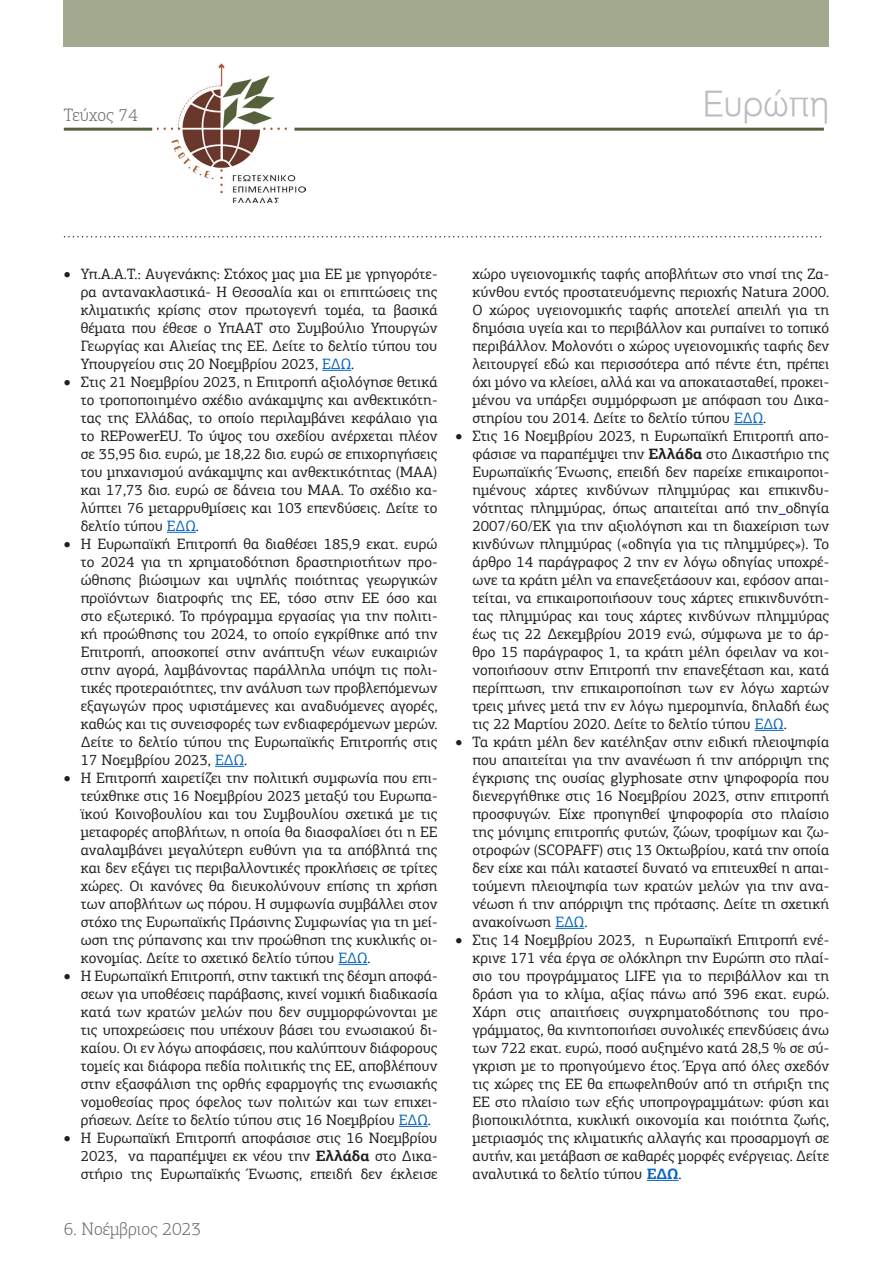
<style>
.page{position:relative;width:893px;height:1263px;background:#fff}
.page>*{position:absolute;margin:0;border:0;box-sizing:border-box;transform-origin:0 0}
.t1{font:34.5px "UN Helvetica Light Normal";color:#bcbdc0}
.t2{font:300 18px "PF Agora Slab Pro";color:#6c6d70}
.t3{font:15px/18px "PF Agora Slab Pro";color:#231f20;text-align:justify}
.s1{color:#0563c1}
.s2{font-weight:700}
.s3{font-weight:700;color:#0563c1}
</style>
<div class="page">
<img style="left:157px;top:64px;width:148px;height:139px">
<hr style="left:64px;top:128px;width:88px;height:3px;background:#55613c">
<hr style="left:294px;top:128px;width:530px;height:3px;background:#55613c">
<div style="left:64px;top:0;width:765px;height:47px;background:#a1aa8f"></div>
<svg style="left:65px;top:236px;width:756px;height:1px"></svg>
<svg style="left:322px;top:370px;width:29px;height:1px"></svg>
<svg style="left:167px;top:532px;width:29px;height:1px"></svg>
<svg style="left:215px;top:766px;width:29px;height:1px"></svg>
<svg style="left:338px;top:964px;width:29px;height:1px"></svg>
<svg style="left:399px;top:1126px;width:29px;height:1px"></svg>
<svg style="left:734px;top:424px;width:29px;height:1px"></svg>
<svg style="left:755px;top:730px;width:29px;height:1px"></svg>
<svg style="left:555px;top:928px;width:29px;height:1px"></svg>
<hr style="left:647px;top:1180px;width:32px;height:1px;background:#0563c1">
<p class="t2" style="left:64px;top:105px;width:76px">Τεύχος 74</p>
<p class="t1" style="left:703px;top:84px;width:128px">Ευρώπη</p>
<p class="t3" style="left:81px;top:265px;width:358px;text-indent:-17px">• Υπ.Α.Α.Τ.: Αυγενάκης: Στόχος μας μια ΕΕ με γρηγορότε&shy;ρα αντανακλαστικά- Η Θεσσαλία και οι επιπτώσεις της κλιματικής κρίσης στον πρωτογενή τομέα, τα βασικά θέματα που έθεσε ο ΥπΑΑΤ στο Συμβούλιο Υπουργών Γεωργίας και Αλιείας της ΕΕ. Δείτε το δελτίο τύπου του Υπουργείου στις 20 Νοεμβρίου 2023, <span class="s1">ΕΔΩ</span>.</p>
<p class="t3" style="left:81px;top:373px;width:358px;text-indent:-17px">• Στις 21 Νοεμβρίου 2023, η Επιτροπή αξιολόγησε θετικά το τροποποιημένο σχέδιο ανάκαμψης και ανθεκτικότη&shy;τας της Ελλάδας, το οποίο περιλαμβάνει κεφάλαιο για το REPowerEU. Το ύψος του σχεδίου ανέρχεται πλέον σε 35,95 δισ. ευρώ, με 18,22 δισ. ευρώ σε επιχορηγήσεις του μηχανισμού ανάκαμψης και ανθεκτικότητας (ΜΑΑ) και 17,73 δισ. ευρώ σε δάνεια του ΜΑΑ. Το σχέδιο κα&shy;λύπτει 76 μεταρρυθμίσεις και 103 επενδύσεις. Δείτε το δελτίο τύπου <span class="s1">ΕΔΩ</span>.</p>
<p class="t3" style="left:81px;top:535px;width:358px;text-indent:-17px">• Η Ευρωπαϊκή Επιτροπή θα διαθέσει 185,9 εκατ. ευρώ το 2024 για τη χρηματοδότηση δραστηριοτήτων προ&shy;ώθησης βιώσιμων και υψηλής ποιότητας γεωργικών προϊόντων διατροφής της ΕΕ, τόσο στην ΕΕ όσο και στο εξωτερικό. Το πρόγραμμα εργασίας για την πολιτι&shy;κή προώθησης του 2024, το οποίο εγκρίθηκε από την Επιτροπή, αποσκοπεί στην ανάπτυξη νέων ευκαιριών στην αγορά, λαμβάνοντας παράλληλα υπόψη τις πολι&shy;τικές προτεραιότητες, την ανάλυση των προβλεπόμενων εξαγωγών προς υφιστάμενες και αναδυόμενες αγορές, καθώς και τις συνεισφορές των ενδιαφερόμενων μερών.<br>Δείτε το δελτίο τύπου της Ευρωπαϊκής Επιτροπής στις 17 Νοεμβρίου 2023, <span class="s1">ΕΔΩ</span>.</p>
<p class="t3" style="left:81px;top:769px;width:358px;text-indent:-17px">• Η Επιτροπή χαιρετίζει την πολιτική συμφωνία που επι&shy;τεύχθηκε στις 16 Νοεμβρίου 2023 μεταξύ του Ευρωπα&shy;ϊκού Κοινοβουλίου και του Συμβουλίου σχετικά με τις μεταφορές αποβλήτων, η οποία θα διασφαλίσει ότι η ΕΕ αναλαμβάνει μεγαλύτερη ευθύνη για τα απόβλητά της και δεν εξάγει τις περιβαλλοντικές προκλήσεις σε τρίτες χώρες. Οι κανόνες θα διευκολύνουν επίσης τη χρήση των αποβλήτων ως πόρου. Η συμφωνία συμβάλλει στον στόχο της Ευρωπαϊκής Πράσινης Συμφωνίας για τη μεί&shy;ωση της ρύπανσης και την προώθηση της κυκλικής οι&shy;κονομίας. Δείτε το σχετικό δελτίο τύπου <span class="s1">ΕΔΩ</span>.</p>
<p class="t3" style="left:81px;top:967px;width:358px;text-indent:-17px">• Η Ευρωπαϊκή Επιτροπή, στην τακτική της δέσμη αποφά&shy;σεων για υποθέσεις παράβασης, κινεί νομική διαδικασία κατά των κρατών μελών που δεν συμμορφώνονται με τις υποχρεώσεις που υπέχουν βάσει του ενωσιακού δι&shy;καίου. Οι εν λόγω αποφάσεις, που καλύπτουν διάφορους τομείς και διάφορα πεδία πολιτικής της ΕΕ, αποβλέπουν στην εξασφάλιση της ορθής εφαρμογής της ενωσιακής νομοθεσίας προς όφελος των πολιτών και των επιχει&shy;ρήσεων. Δείτε το δελτίο τύπου στις 16 Νοεμβρίου <span class="s1">ΕΔΩ</span>.</p>
<p class="t3" style="left:81px;top:1129px;width:358px;text-indent:-17px">• Η Ευρωπαϊκή Επιτροπή αποφάσισε στις 16 Νοεμβρίου 2023, να παραπέμψει εκ νέου την <span class="s2">Ελλάδα</span> στο Δικα&shy;στήριο της Ευρωπαϊκής Ένωσης, επειδή δεν έκλεισε</p>
<p class="t2" style="left:64px;top:1218px;width:139px">6. Νοέμβριος 2023</p>
<p class="t3" style="left:472px;top:265px;width:358px">χώρο υγειονομικής ταφής αποβλήτων στο νησί της Ζα&shy;κύνθου εντός προστατευόμενης περιοχής Natura 2000.<br>Ο χώρος υγειονομικής ταφής αποτελεί απειλή για τη δημόσια υγεία και το περιβάλλον και ρυπαίνει το τοπικό περιβάλλον. Μολονότι ο χώρος υγειονομικής ταφής δεν λειτουργεί εδώ και περισσότερα από πέντε έτη, πρέπει όχι μόνο να κλείσει, αλλά και να αποκατασταθεί, προκει&shy;μένου να υπάρξει συμμόρφωση με απόφαση του Δικα&shy;στηρίου του 2014. Δείτε το δελτίο τύπου <span class="s1">ΕΔΩ</span>.</p>
<p class="t3" style="left:472px;top:427px;width:358px;text-indent:-17px">• Στις 16 Νοεμβρίου 2023, η Ευρωπαϊκή Επιτροπή απο&shy;φάσισε να παραπέμψει την <span class="s2">Ελλάδα</span> στο Δικαστήριο της Ευρωπαϊκής Ένωσης, επειδή δεν παρείχε επικαιροποι&shy;ημένους χάρτες κινδύνων πλημμύρας και επικινδυ&shy;νότητας πλημμύρας, όπως απαιτείται από την οδηγία 2007/60/ΕΚ για την αξιολόγηση και τη διαχείριση των κινδύνων πλημμύρας («οδηγία για τις πλημμύρες»). Το άρθρο 14 παράγραφος 2 την εν λόγω οδηγίας υποχρέ&shy;ωνε τα κράτη μέλη να επανεξετάσουν και, εφόσον απαι&shy;τείται, να επικαιροποιήσουν τους χάρτες επικινδυνότη&shy;τας πλημμύρας και τους χάρτες κινδύνων πλημμύρας έως τις 22 Δεκεμβρίου 2019 ενώ, σύμφωνα με το άρ&shy;θρο 15 παράγραφος 1, τα κράτη μέλη όφειλαν να κοι&shy;νοποιήσουν στην Επιτροπή την επανεξέταση και, κατά περίπτωση, την επικαιροποίηση των εν λόγω χαρτών τρεις μήνες μετά την εν λόγω ημερομηνία, δηλαδή έως τις 22 Μαρτίου 2020. Δείτε το δελτίο τύπου <span class="s1">ΕΔΩ</span>.</p>
<p class="t3" style="left:472px;top:733px;width:358px;text-indent:-17px">• Τα κράτη μέλη δεν κατέληξαν στην ειδική πλειοψηφία που απαιτείται για την ανανέωση ή την απόρριψη της έγκρισης της ουσίας glyphosate στην ψηφοφορία που διενεργήθηκε στις 16 Νοεμβρίου 2023, στην επιτροπή προσφυγών. Είχε προηγηθεί ψηφοφορία στο πλαίσιο της μόνιμης επιτροπής φυτών, ζώων, τροφίμων και ζω&shy;οτροφών (SCOPAFF) στις 13 Οκτωβρίου, κατά την οποία δεν είχε και πάλι καταστεί δυνατό να επιτευχθεί η απαι&shy;τούμενη πλειοψηφία των κρατών μελών για την ανα&shy;νέωση ή την απόρριψη της πρότασης. Δείτε τη σχετική ανακοίνωση <span class="s1">ΕΔΩ</span>.</p>
<p class="t3" style="left:472px;top:931px;width:358px;text-indent:-17px">• Στις 14 Νοεμβρίου 2023, η Ευρωπαϊκή Επιτροπή ενέ&shy;κρινε 171 νέα έργα σε ολόκληρη την Ευρώπη στο πλαί&shy;σιο του προγράμματος LIFE για το περιβάλλον και τη δράση για το κλίμα, αξίας πάνω από 396 εκατ. ευρώ.<br>Χάρη στις απαιτήσεις συγχρηματοδότησης του προ&shy;γράμματος, θα κινητοποιήσει συνολικές επενδύσεις άνω των 722 εκατ. ευρώ, ποσό αυξημένο κατά 28,5 % σε σύ&shy;γκριση με το προηγούμενο έτος. Έργα από όλες σχεδόν τις χώρες της ΕΕ θα επωφεληθούν από τη στήριξη της ΕΕ στο πλαίσιο των εξής υποπρογραμμάτων: φύση και βιοποικιλότητα, κυκλική οικονομία και ποιότητα ζωής, μετριασμός της κλιματικής αλλαγής και προσαρμογή σε αυτήν, και μετάβαση σε καθαρές μορφές ενέργειας. Δείτε αναλυτικά το δελτίο τύπου <span class="s3">ΕΔΩ</span>.</p>
</div>
